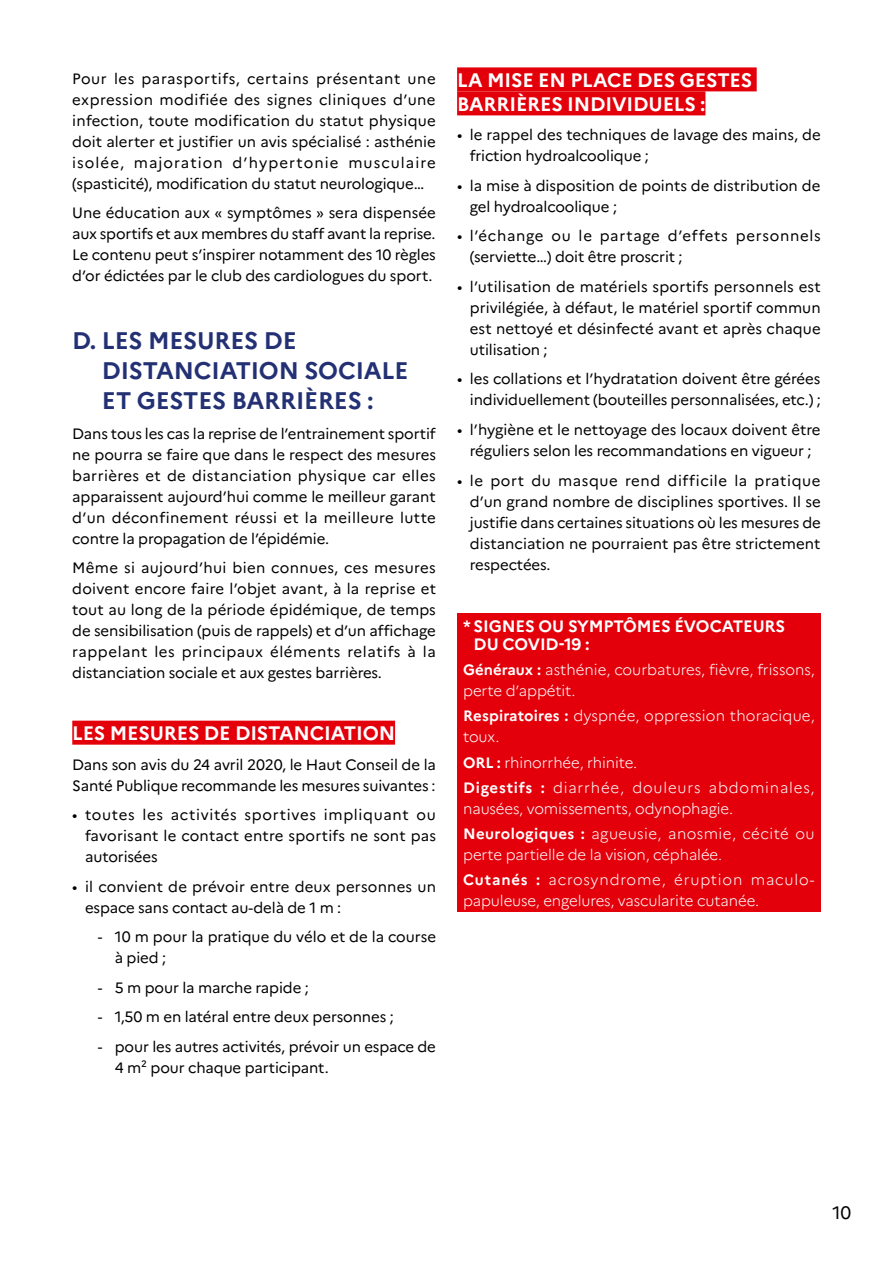
<style>
.page{position:relative;width:893px;height:1263px;background:#fff}
.page>*{position:absolute;margin:0;border:0;box-sizing:border-box;transform-origin:0 0}
.t1{font:700 24px/30px "Marianne";letter-spacing:-.01em;color:#233174}
.t2{font:700 19.5px/24px "Marianne";letter-spacing:-.01em;color:#fff}
.t3{font:18px "Marianne";color:#000}
.t4{font:700 16.5px/18px "Marianne";letter-spacing:-.01em;color:#fff}
.t5{font:15px/21px "Marianne";letter-spacing:-.01em;color:#000;text-align:justify}
.t6{font:300 15px/21px "Marianne";letter-spacing:-.005em;color:#fff}
.t7{font:15px/21px "Marianne";letter-spacing:.04em;color:#000}
.t8{font:300 15px/25.2px "Marianne";letter-spacing:.055em;color:#fff}
.s1{font-weight:700}
</style>
<div class="page">
<div style="left:72px;top:721px;width:323px;height:24px;background:#e3000b"></div>
<div style="left:457px;top:67px;width:300px;height:24px;background:#e3000b"></div>
<div style="left:457px;top:91px;width:248px;height:24px;background:#e3000b"></div>
<div style="left:457px;top:613px;width:364px;height:299px;background:#e3000b"></div>
<p class="t5" style="left:72px;top:68px;width:365px">Pour les parasportifs, certains présentant une expression modifiée des signes cliniques d’une infection, toute modification du statut physique doit alerter et justifier un avis spécialisé : asthénie isolée, majoration d’hypertonie musculaire (spasticité), modification du statut neurologique…</p>
<p class="t5" style="left:72px;top:202px;width:365px">Une éducation aux « symptômes » sera dispensée aux sportifs et aux membres du staff avant la reprise.<br>Le contenu peut s’inspirer notamment des 10 règles d’or édictées par le club des cardiologues du sport.</p>
<h1 class="t1" style="left:102px;top:325px;width:308px;text-indent:-30px">D. LES MESURES DE<br>DISTANCIATION SOCIALE<br>ET GESTES BARRIÈRES :</h1>
<p class="t5" style="left:72px;top:423px;width:365px">Dans tous les cas la reprise de l’entrainement sportif ne pourra se faire que dans le respect des mesures barrières et de distanciation physique car elles apparaissent aujourd’hui comme le meilleur garant d’un déconfinement réussi et la meilleure lutte contre la propagation de l’épidémie.</p>
<p class="t5" style="left:72px;top:557px;width:365px">Même si aujourd’hui bien connues, ces mesures doivent encore faire l’objet avant, à la reprise et tout au long de la période épidémique, de temps de sensibilisation (puis de rappels) et d’un affichage rappelant les principaux éléments relatifs à la distanciation sociale et aux gestes barrières.</p>
<h2 class="t2" style="left:72px;top:721px;width:324px">LES MESURES DE DISTANCIATION</h2>
<p class="t5" style="left:72px;top:754px;width:365px">Dans son avis du 24 avril 2020, le Haut Conseil de la<br>Santé Publique recommande les mesures suivantes :</p>
<p class="t5" style="left:85px;top:804px;width:352px;text-indent:-13px">• toutes les activités sportives impliquant ou favorisant le contact entre sportifs ne sont pas autorisées</p>
<p class="t5" style="left:85px;top:876px;width:352px;text-indent:-13px">• il convient de prévoir entre deux personnes un espace sans contact au-delà de 1 m :</p>
<p class="t5" style="left:115px;top:926px;width:323px;text-indent:-17px">- 10 m pour la pratique du vélo et de la course à pied ;</p>
<p class="t5" style="left:98px;top:977px;width:213px">- 5 m pour la marche rapide ;</p>
<p class="t5" style="left:98px;top:1006px;width:298px">- 1,50 m en latéral entre deux personnes ;</p>
<p class="t5" style="left:115px;top:1036px;width:323px;text-indent:-17px">- pour les autres activités, prévoir un espace de<br>4 m² pour chaque participant.</p>
<h2 class="t2" style="left:457px;top:68px;width:297px">LA MISE EN PLACE DES GESTES<br>BARRIÈRES INDIVIDUELS :</h2>
<p class="t5" style="left:470px;top:125px;width:352px;text-indent:-13px">• le rappel des techniques de lavage des mains, de friction hydroalcoolique ;</p>
<p class="t5" style="left:470px;top:175px;width:352px;text-indent:-13px">• la mise à disposition de points de distribution de gel hydroalcoolique ;</p>
<p class="t7" style="left:470px;top:226px;width:352px;text-indent:-13px">• l’échange ou le partage d’effets personnels (serviette…) doit être proscrit ;</p>
<p class="t5" style="left:470px;top:276px;width:352px;text-indent:-13px">• l’utilisation de matériels sportifs personnels est privilégiée, à défaut, le matériel sportif commun est nettoyé et désinfecté avant et après chaque utilisation ;</p>
<p class="t5" style="left:457px;top:369px;width:365px;text-align:right">• les collations et l’hydratation doivent être gérées individuellement (bouteilles personnalisées, etc.) ;</p>
<p class="t5" style="left:457px;top:419px;width:365px;text-align:center">• l’hygiène et le nettoyage des locaux doivent être réguliers selon les recommandations en vigueur ;</p>
<p class="t5" style="left:470px;top:470px;width:352px;text-indent:-13px">• le port du masque rend difficile la pratique d’un grand nombre de disciplines sportives. Il se justifie dans certaines situations où les mesures de distanciation ne pourraient pas être strictement respectées.</p>
<p class="t4" style="left:474px;top:617px;width:313px;text-indent:-10px">* SIGNES OU SYMPTÔMES ÉVOCATEURS<br>DU COVID-19 :</p>
<p class="t6" style="left:463px;top:659px;width:353px"><span class="s1">Généraux :</span> asthénie, courbatures, fièvre, frissons, perte d’appétit.</p>
<p class="t6" style="left:463px;top:705px;width:353px"><span class="s1">Respiratoires :</span> dyspnée, oppression thoracique, toux.</p>
<p class="t8" style="left:463px;top:750px;width:353px"><span class="s1">ORL :</span> rhinorrhée, rhinite.<br><span class="s1">Digestifs :</span> diarrhée, douleurs abdominales,</p>
<p class="t6" style="left:463px;top:796px;width:353px;line-height:25.2px">nausées, vomissements, odynophagie.<br><span class="s1">Neurologiques :</span> agueusie, anosmie, cécité ou</p>
<p class="t6" style="left:463px;top:842px;width:353px;line-height:25.2px">perte partielle de la vision, céphalée.<br><span class="s1">Cutanés :</span> acrosyndrome, éruption maculo-</p>
<p class="t6" style="left:463px;top:890px;width:298px">papuleuse, engelures, vascularite cutanée.</p>
<p class="t3" style="left:832px;top:1201px;width:20px">10</p>
</div>
